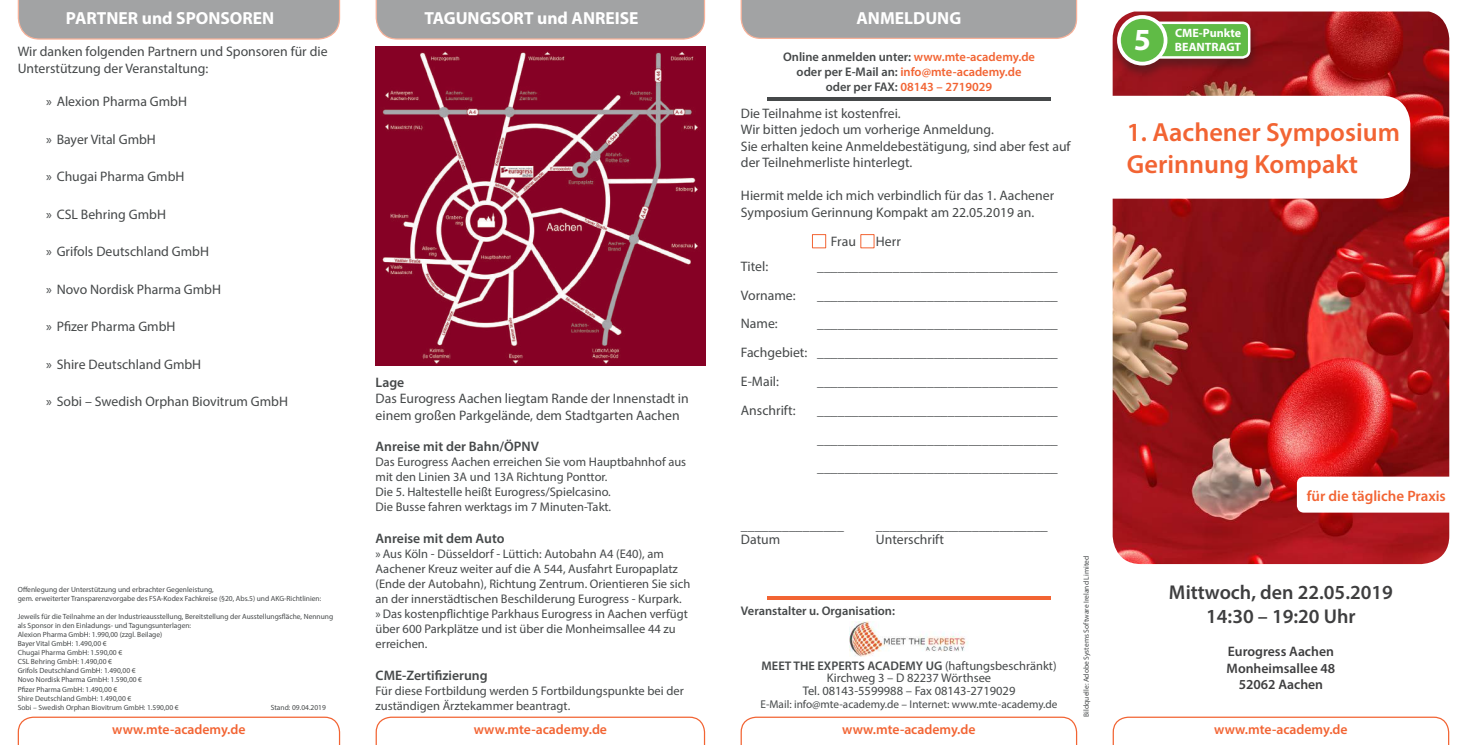
<style>
.page{position:relative;width:1467px;height:745px;background:#fff}
.page>*{position:absolute;margin:0;border:0;box-sizing:border-box;transform-origin:0 0}
.t1{font:700 30.75px "Myriad Pro";color:#fff}
.t2{font:600 26.25px/31.5px "Myriad Pro";color:#f26433}
.t3{font:600 20px/24px "Myriad Pro";color:#3e3e3f;text-align:center}
.t4{font:700 17.5px "Myriad Pro";color:#fff}
.t5{font:600 15px "Myriad Pro";color:#f26433}
.t6{font:13.75px/16.5px "Myriad Pro";color:#454849}
.t7{font:600 13.75px "Myriad Pro";color:#f26433}
.t8{font:600 13.75px "Myriad Pro";color:#454849}
.t9{font:600 13.75px/16.5px "Myriad Pro";color:#3e3e3f;text-align:center}
.t10{font:12.5px/15px "Myriad Pro";color:#454849}
.t11{font:600 12.5px/15px "Myriad Pro";color:#f26433;text-align:center}
.t12{font:600 12.5px "Myriad Pro";color:#454849}
.t13{font:700 12.12px "Myriad Pro";color:#fff}
.t14{font:11.25px "Myriad Pro";color:#454849}
.t15{font:7.5px/9px "Myriad Pro";color:#454849}
.s1{color:#454849}
.s2{font-weight:600}
</style>
<div class="page">
<svg style="left:17px;top:716px;width:324px;height:28px"></svg>
<svg style="left:375px;top:716px;width:331px;height:28px"></svg>
<svg style="left:740px;top:716px;width:338px;height:28px"></svg>
<svg style="left:1112px;top:716px;width:338px;height:28px"></svg>
<svg style="left:740px;top:0;width:338px;height:39px;background:#a6a5a5"></svg>
<svg style="left:375px;top:0;width:331px;height:40px;background:#a7a6a6"></svg>
<svg style="left:17px;top:0;width:324px;height:40px;background:#a7a6a6"></svg>
<img style="left:1113px;top:12px;width:336px;height:551px">
<div style="left:812px;top:234px;width:14px;height:14px;background:#fff;border:1px solid #f26433"></div>
<hr style="left:767px;top:97px;width:284px;height:4px;background:#454849">
<hr style="left:767px;top:596px;width:284px;height:4px;background:#f26433">
<div style="left:860px;top:234px;width:14px;height:14px;background:#fff;border:1px solid #f26433"></div>
<svg style="left:1113px;top:96px;width:297px;height:102px"></svg>
<img style="left:850px;top:621px;width:118px;height:35px">
<div style="left:1111px;top:15px;width:148px;height:65px;background:#231f20;opacity:.45"></div>
<svg style="left:1155px;top:20px;width:97px;height:40px;background:#7bb45e"></svg>
<div style="left:1119px;top:17px;width:47px;height:47px;background:#60bb46;border-radius:50%"></div>
<div style="left:1117px;top:15px;width:50px;height:50px;border:4px solid #fff;border-radius:50%"></div>
<img style="left:376px;top:46px;width:329px;height:319px">
<svg style="left:1297px;top:476px;width:153px;height:36px"></svg>
<p class="t4" style="left:66px;top:6px;width:210px">PARTNER und SPONSOREN</p>
<p class="t4" style="left:424px;top:6px;width:216px">TAGUNGSORT und ANREISE</p>
<p class="t4" style="left:856px;top:6px;width:106px">ANMELDUNG</p>
<p class="t11" style="left:783px;top:49px;width:254px"><span class="s1">Online anmelden unter:</span> www.mte-academy.de <span class="s1">oder per E-Mail an:</span> info@mte-academy.de <span class="s1">oder per FAX:</span> 08143 – 2719029</p>
<p class="t6" style="left:18px;top:43px;width:311px">Wir danken folgenden Partnern und Sponsoren für die<br>Unterstützung der Veranstaltung:</p>
<p class="t6" style="left:46px;top:93px;width:142px">» Alexion Pharma GmbH</p>
<p class="t6" style="left:46px;top:130px;width:111px">» Bayer Vital GmbH</p>
<p class="t6" style="left:46px;top:168px;width:140px">» Chugai Pharma GmbH</p>
<p class="t6" style="left:46px;top:205px;width:121px">» CSL Behring GmbH</p>
<p class="t6" style="left:46px;top:243px;width:165px">» Grifols Deutschland GmbH</p>
<p class="t6" style="left:46px;top:280px;width:177px">» Novo Nordisk Pharma GmbH</p>
<p class="t6" style="left:46px;top:318px;width:131px">» Pfizer Pharma GmbH</p>
<p class="t6" style="left:46px;top:355px;width:157px">» Shire Deutschland GmbH</p>
<p class="t6" style="left:46px;top:393px;width:244px">» Sobi – Swedish Orphan Biovitrum GmbH</p>
<p class="t15" style="left:18px;top:585px;width:305px">Offenlegung der Unterstützung und erbrachter Gegenleistung,<br>gem. erweiterter Transparenzvorgabe des FSA-Kodex Fachkreise (§20, Abs.5) und AKG-Richtlinien:</p>
<p class="t15" style="left:18px;top:612px;width:317px">Jeweils für die Teilnahme an der Industrieausstellung, Bereitstellung der Ausstellungsfläche, Nennung als Sponsor in den Einladungs- und Tagungsunterlagen:<br>Alexion Pharma GmbH: 1.990,00 (zzgl. Beilage)<br>Bayer Vital GmbH: 1.490,00 €<br>Chugai Pharma GmbH: 1.590,00 €<br>CSL Behring GmbH: 1.490,00 €<br>Grifols Deutschland GmbH: 1.490,00 €<br>Novo Nordisk Pharma GmbH: 1.590,00 €<br>Pfizer Pharma GmbH: 1.490,00 €<br>Shire Deutschland GmbH: 1.490,00 €<br>Sobi – Swedish Orphan Biovitrum GmbH: 1.590,00 €</p>
<p class="t15" style="left:271px;top:702px;width:57px">Stand: 09.04.2019</p>
<p class="t8" style="left:376px;top:373px;width:30px">Lage</p>
<p class="t6" style="left:376px;top:390px;width:315px">Das Eurogress Aachen liegtam Rande der Innenstadt in einem großen Parkgelände, dem Stadtgarten Aachen</p>
<p class="t8" style="left:376px;top:438px;width:165px">Anreise mit der Bahn/ÖPNV</p>
<p class="t10" style="left:376px;top:454px;width:312px">Das Eurogress Aachen erreichen Sie vom Hauptbahnhof aus mit den Linien 3A und 13A Richtung Ponttor.<br>Die 5. Haltestelle heißt Eurogress/Spielcasino.<br>Die Busse fahren werktags im 7 Minuten-Takt.</p>
<p class="t8" style="left:376px;top:529px;width:130px">Anreise mit dem Auto</p>
<p class="t10" style="left:376px;top:545px;width:316px">»Aus Köln - Düsseldorf - Lüttich: Autobahn A4 (E40), am Aachener Kreuz weiter auf die A 544, Ausfahrt Europaplatz (Ende der Autobahn), Richtung Zentrum. Orientieren Sie sich an der innerstädtischen Beschilderung Eurogress - Kurpark. »Das kostenpflichtige Parkhaus Eurogress in Aachen verfügt über 600 Parkplätze und ist über die Monheimsallee 44 zu erreichen.</p>
<p class="t8" style="left:376px;top:666px;width:114px">CME-Zertifizierung</p>
<p class="t10" style="left:376px;top:682px;width:310px">Für diese Fortbildung werden 5 Fortbildungspunkte bei der zuständigen Ärztekammer beantragt.</p>
<p class="t6" style="left:741px;top:104px;width:331px">Die Teilnahme ist kostenfrei.<br>Wir bitten jedoch um vorherige Anmeldung.<br>Sie erhalten keine Anmeldebestätigung, sind aber fest auf der Teilnehmerliste hinterlegt.</p>
<p class="t6" style="left:741px;top:187px;width:315px">Hiermit melde ich mich verbindlich für das 1. Aachener<br>Symposium Gerinnung Kompakt am 22.05.2019 an.</p>
<p class="t6" style="left:831px;top:232px;width:26px">Frau</p>
<p class="t6" style="left:876px;top:232px;width:26px">Herr</p>
<p class="t6" style="left:741px;top:257px;width:29px">Titel:</p>
<p class="t6" style="left:817px;top:257px;width:242px">___________________________________</p>
<p class="t6" style="left:741px;top:280px;width:56px;line-height:28.8px">Vorname:<br>Name:</p>
<p class="t6" style="left:741px;top:309px;width:318px;line-height:28.8px;text-align:justify;text-indent:76px">___________________________________ Fachgebiet: ___________________________________ E-Mail:</p>
<p class="t6" style="left:817px;top:372px;width:242px">___________________________________</p>
<p class="t6" style="left:741px;top:401px;width:56px">Anschrift:</p>
<p class="t6" style="left:817px;top:459px;width:242px">___________________________________</p>
<p class="t6" style="left:741px;top:530px;width:41px">Datum</p>
<p class="t6" style="left:876px;top:530px;width:70px">Unterschrift</p>
<p class="t12" style="left:741px;top:602px;width:156px">Veranstalter u. Organisation:</p>
<p class="t10" style="left:762px;top:658px;width:297px;line-height:12.5px;text-align:center"><span class="s2">MEET THE EXPERTS ACADEMY UG</span> (haftungsbeschränkt)<br>Kirchweg 3 – D 82237 Wörthsee<br>Tel. 08143-5599988 – Fax 08143-2719029</p>
<p class="t14" style="left:760px;top:697px;width:299px">E-Mail: info@mte-academy.de – Internet: www.mte-academy.de</p>
<p class="t15" style="left:1082px;top:716px;width:162px;rotate:-90deg">Bildquelle: Adobe Systems Software Ireland Limited</p>
<h1 class="t1" style="left:1134px;top:19px;width:19px">5</h1>
<p class="t13" style="left:1175px;top:25px;width:67px">CME-Punkte</p>
<p class="t13" style="left:1175px;top:39px;width:68px">BEANTRAGT</p>
<h2 class="t2" style="left:1127px;top:116px;width:275px">1. Aachener Symposium<br>Gerinnung Kompakt</h2>
<p class="t5" style="left:1307px;top:486px;width:141px">für die tägliche Praxis</p>
<h3 class="t3" style="left:1169px;top:579px;width:226px">Mittwoch, den 22.05.2019<br>14:30 – 19:20 Uhr</h3>
<p class="t9" style="left:1227px;top:642px;width:110px">Eurogress Aachen<br>Monheimsallee 48<br>52062 Aachen</p>
<p class="t7" style="left:112px;top:720px;width:135px">www.mte-academy.de</p>
<p class="t7" style="left:474px;top:720px;width:135px">www.mte-academy.de</p>
<p class="t7" style="left:842px;top:720px;width:135px">www.mte-academy.de</p>
<p class="t7" style="left:1214px;top:720px;width:135px">www.mte-academy.de</p>
</div>
